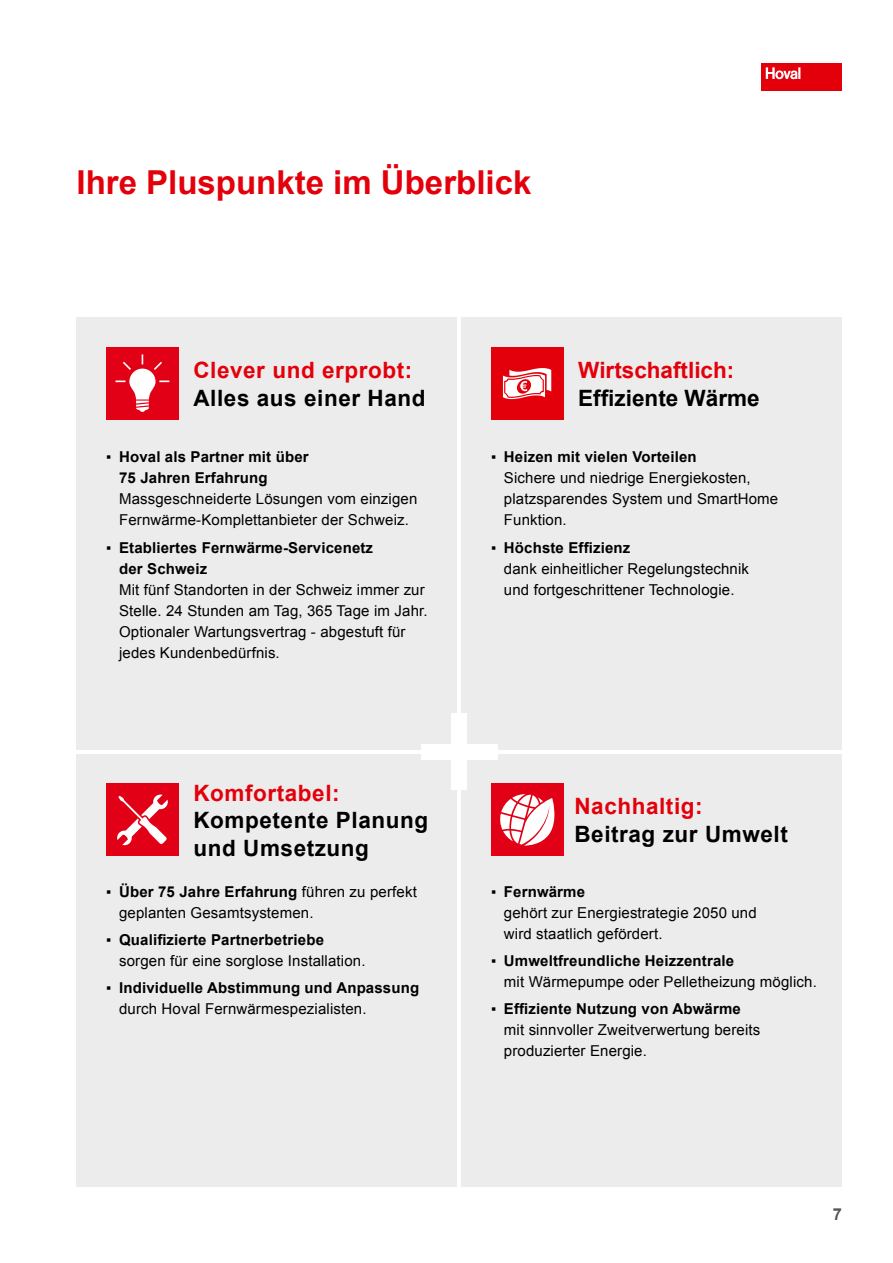
<style>
.page{position:relative;width:893px;height:1263px;background:#fff}
.page>*{position:absolute;margin:0;border:0;box-sizing:border-box;transform-origin:0 0}
.Headline_01{font:700 33px "Arial";color:#e3000b}
.Vorteil_Head{font:700 22.5px/27.8px "Arial";letter-spacing:.025em;color:#000}
.Vorteil_Head-2{font:700 22.5px/27.8px "Arial";letter-spacing:.025em;color:#e3000b}
.Vorteil_Head-3{font:700 22.5px/27.8px "Arial";color:#e3000b}
.t1{font:700 16.5px "Arial";color:#565655}
.t2{font:15px/21px "Arial";letter-spacing:.01em;color:#000}
.t3{font:700 15px/21px "Arial";letter-spacing:.01em;color:#000}
.s1{color:#000}
.s2{font-family:"Arial Narrow"}
.s3{font-weight:700}
.s4{color:#e3000b}
.s5{font-family:"Arial Narrow";font-weight:400}
.s6{font-weight:400}
</style>
<div class="page">
<div style="left:761px;top:63px;width:81px;height:27px;background:#e3000b"></div>
<svg style="left:766px;top:67px;width:34px;height:12px"></svg>
<div style="left:77px;top:317px;width:380px;height:433px;background:#ececec"></div>
<div style="left:461px;top:317px;width:381px;height:433px;background:#ececec"></div>
<div style="left:77px;top:754px;width:380px;height:432px;background:#ececec"></div>
<div style="left:461px;top:754px;width:381px;height:432px;background:#ececec"></div>
<div style="left:106px;top:347px;width:73px;height:72px;background:#e10015"></div>
<svg style="left:115px;top:354px;width:54px;height:58px"></svg>
<div style="left:491px;top:784px;width:72px;height:72px;background:#e10015"></div>
<svg style="left:500px;top:794px;width:55px;height:52px"></svg>
<div style="left:106px;top:784px;width:73px;height:72px;background:#e10015"></div>
<svg style="left:117px;top:794px;width:51px;height:52px"></svg>
<div style="left:491px;top:347px;width:72px;height:73px;background:#e3000b"></div>
<svg style="left:503px;top:368px;width:48px;height:32px"></svg>
<div style="left:452px;top:713px;width:15px;height:77px;background:#fff"></div>
<div style="left:421px;top:744px;width:76px;height:15px;background:#fff"></div>
<p class="Headline_01" style="left:77px;top:161px;width:456px">Ihre Pluspunkte im Überblick</p>
<p class="Vorteil_Head-2" style="left:193px;top:357px;width:234px">Clever und erprobt:<br><span class="s1">Alles aus einer Hand</span></p>
<p class="t2" style="left:119px;top:446px;width:300px;text-indent:-13px"><span class="s2">▪</span> <span class="s3">Hoval als Partner mit über<br>75 Jahren Erfahrung<br></span>Massgeschneiderte Lösungen vom einzigen Fernwärme-Komplettanbieter der Schweiz.</p>
<p class="t2" style="left:119px;top:537px;width:310px;text-indent:-13px"><span class="s2">▪</span> <span class="s3">Etabliertes Fernwärme-Servicenetz<br>der Schweiz<br></span>Mit fünf Standorten in der Schweiz immer zur Stelle. 24 Stunden am Tag, 365 Tage im Jahr.<br>Optionaler Wartungsvertrag - abgestuft für jedes Kundenbedürfnis.</p>
<p class="Vorteil_Head" style="left:193px;top:779px;width:236px"><span class="s4">Komfortabel:<br></span>Kompetente Planung und Umsetzung</p>
<p class="t2" style="left:119px;top:881px;width:299px;text-indent:-13px"><span class="s2">▪</span> <span class="s3">Über 75 Jahre Erfahrung</span> führen zu perfekt geplanten Gesamtsystemen.</p>
<p class="t2" style="left:119px;top:929px;width:248px;text-indent:-13px"><span class="s2">▪</span> <span class="s3">Qualifizierte Partnerbetriebe </span>sorgen für eine sorglose Installation.</p>
<p class="t3" style="left:119px;top:978px;width:302px;text-indent:-13px"><span class="s5">▪</span> Individuelle Abstimmung und Anpassung <span class="s6">durch Hoval Fernwärmespezialisten.</span></p>
<p class="Vorteil_Head-3" style="left:578px;top:357px;width:183px">Wirtschaftlich:<br><span class="s1">Effiziente Wärme</span></p>
<p class="t2" style="left:504px;top:446px;width:276px;text-indent:-13px"><span class="s2">▪</span> <span class="s3">Heizen mit vielen Vorteilen<br></span>Sichere und niedrige Energiekosten, platzsparendes System und SmartHome<br>Funktion.</p>
<p class="t2" style="left:504px;top:537px;width:247px;text-indent:-13px"><span class="s2">▪</span> <span class="s3">Höchste Effizienz<br></span>dank einheitlicher Regelungstechnik und fortgeschrittener Technologie.</p>
<p class="Vorteil_Head" style="left:574px;top:793px;width:215px"><span class="s4">Nachhaltig:<br></span>Beitrag zur Umwelt</p>
<p class="t2" style="left:504px;top:881px;width:254px;text-indent:-13px"><span class="s2">▪</span> <span class="s3">Fernwärme<br></span>gehört zur Energiestrategie 2050 und wird staatlich gefördert.</p>
<p class="t2" style="left:504px;top:950px;width:314px;text-indent:-13px"><span class="s2">▪</span> <span class="s3">Umweltfreundliche Heizzentrale<br></span>mit Wärmepumpe oder Pelletheizung möglich.</p>
<p class="t2" style="left:504px;top:999px;width:258px;text-indent:-13px"><span class="s2">▪</span> <span class="s3">Effiziente Nutzung von Abwärme </span>mit sinnvoller Zweitverwertung bereits produzierter Energie.</p>
<p class="t1" style="left:833px;top:1203px;width:11px">7</p>
</div>
